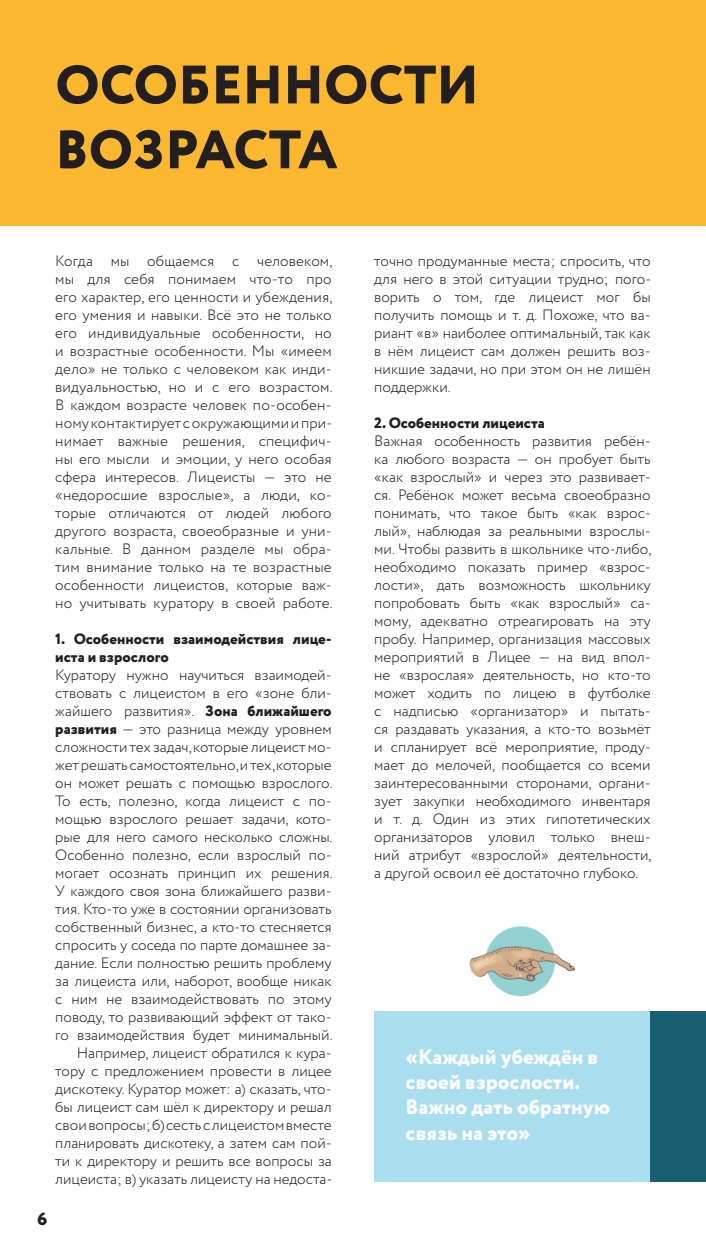
<style>
.page{position:relative;width:706px;height:1259px;background:#fff}
.page>*{position:absolute;margin:0;border:0;box-sizing:border-box;transform-origin:0 0}
.t1{font:800 54px/64.8px "Circe";color:#231f20}
.t2{font:800 21px/25.2px "Circe";color:#fcfcfc}
.t3{font:800 18px "Circe";color:#231f20}
.t4{font:300 15px/18px "Circe";color:#231f20;text-align:justify}
.t5{font:800 15px/18px "Circe";color:#231f20}
.s1{font-weight:800}
</style>
<div class="page">
<div style="left:0;top:0;width:706px;height:225px;background:#fcb730"></div>
<div style="left:374px;top:1011px;width:319px;height:170px;background:#a8deee"></div>
<div style="left:651px;top:1011px;width:55px;height:170px;background:#1a5e72"></div>
<img style="left:469px;top:926px;width:107px;height:71px">
<h1 class="t1" style="left:55px;top:56px;width:425px">ОСОБЕННОСТИ<br>ВОЗРАСТА</h1>
<p class="t4" style="left:55px;top:252px;width:279px">Когда мы общаемся с человеком, мы для себя понимаем что-то про его характер, его ценности и убеждения, его умения и навыки. Всё это не только его индивидуальные особенности, но и возрастные особенности. Мы «имеем дело» не только с человеком как инди&shy;видуальностью, но и с его возрастом.<br>В каждом возрасте человек по-особен&shy;ному контактирует с окружающими и при&shy;нимает важные решения, специфич&shy;ны его мысли и эмоции, у него особая сфера интересов. Лицеисты — это не «недоросшие взрослые», а люди, ко&shy;торые отличаются от людей любого другого возраста, своеобразные и уни&shy;кальные. В данном разделе мы обра&shy;тим внимание только на те возрастные особенности лицеистов, которые важ&shy;но учитывать куратору в своей работе.</p>
<p class="t5" style="left:55px;top:631px;width:278px">1. Особенности взаимодействия лице&shy;иста и взрослого</p>
<p class="t4" style="left:55px;top:666px;width:279px;text-align:right">Куратору нужно научиться взаимодей&shy;ствовать с лицеистом в его «зоне бли&shy;жайшего развития». <span class="s1">Зона ближайшего развития</span> — это разница между уровнем сложности тех задач, которые лицеист мо&shy;жет решать самостоятельно, и тех, которые он может решать с помощью взрослого.<br>То есть, полезно, когда лицеист с по&shy;мощью взрослого решает задачи, кото&shy;рые для него самого несколько сложны.<br>Особенно полезно, если взрослый по&shy;могает осознать принцип их решения.<br>У каждого своя зона ближайшего разви&shy;тия. Кто-то уже в состоянии организовать собственный бизнес, а кто-то стесняется спросить у соседа по парте домашнее за&shy;дание. Если полностью решить проблему за лицеиста или, наборот, вообще никак с ним не взаимодействовать по этому поводу, то развивающий эффект от тако&shy;го взаимодействия будет минимальный.<br>Например, лицеист обратился к кура&shy;тору с предложением провести в лицее дискотеку. Куратор может: а) сказать, что&shy;бы лицеист сам шёл к директору и решал свои вопросы; б) сесть с лицеистом вместе планировать дискотеку, а затем сам пой&shy;ти к директору и решить все вопросы за лицеиста; в) указать лицеисту на недоста-</p>
<p class="t3" style="left:37px;top:1206px;width:12px">6</p>
<p class="t4" style="left:374px;top:252px;width:279px">точно продуманные места; спросить, что для него в этой ситуации трудно; пого&shy;ворить о том, где лицеист мог бы получить помощь и т. д. Похоже, что ва&shy;риант «в» наиболее оптимальный, так как в нём лицеист сам должен решить воз&shy;никшие задачи, но при этом он не лишён поддержки.</p>
<p class="t5" style="left:374px;top:415px;width:172px">2. Особенности лицеиста</p>
<p class="t4" style="left:374px;top:432px;width:279px">Важная особенность развития ребён&shy;ка любого возраста — он пробует быть «как взрослый» и через это развивает&shy;ся. Ребёнок может весьма своеобразно понимать, что такое быть «как взрос&shy;лый», наблюдая за реальными взрослы&shy;ми. Чтобы развить в школьнике что-либо, необходимо показать пример «взрос&shy;лости», дать возможность школьнику попробовать быть «как взрослый» са&shy;мому, адекватно отреагировать на эту пробу. Например, организация массовых мероприятий в Лицее — на вид впол&shy;не «взрослая» деятельность, но кто-то может ходить по лицею в футболке с надписью «организатор» и пытать&shy;ся раздавать указания, а кто-то возьмёт и спланирует всё мероприятие, проду&shy;мает до мелочей, пообщается со всеми заинтересованными сторонами, органи&shy;зует закупки необходимого инвентаря и т. д. Один из этих гипотетических организаторов уловил только внеш&shy;ний атрибут «взрослой» деятельности, а другой освоил её достаточно глубоко.</p>
<h2 class="t2" style="left:406px;top:1045px;width:206px">«Каждый убеждён в своей взрослости.<br>Важно дать обратную связь на это»</h2>
</div>
